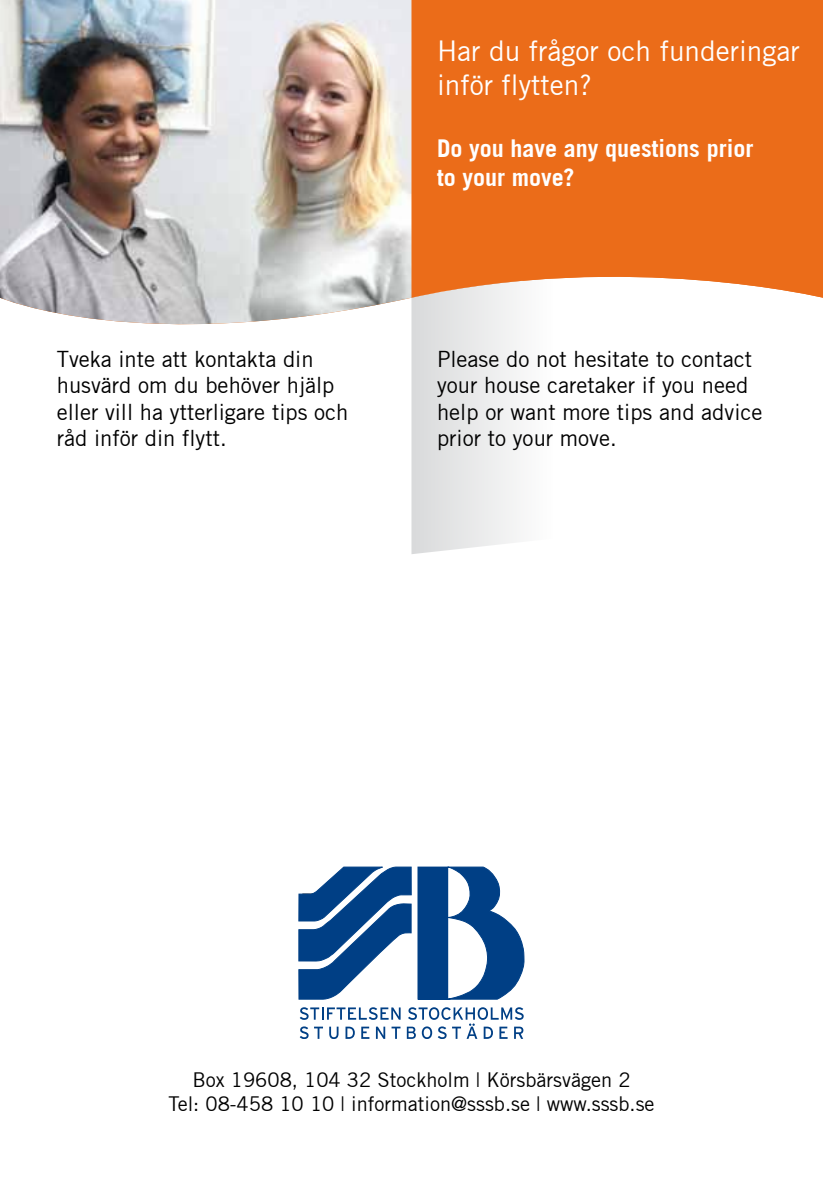
<style>
.page{position:relative;width:823px;height:1191px;background:#fff}
.page>*{position:absolute;margin:0;border:0;box-sizing:border-box;transform-origin:0 0}
.t1{font:28px/33.6px "Trade Gothic";color:#fff}
.t2{font:700 24px/28.8px "Trade Gothic";color:#fff}
.t3{font:22px/26.4px "Trade Gothic";color:#000}
.t4{font:20px/24px "Trade Gothic";color:#000;text-align:center}
</style>
<div class="page">
<svg style="left:411px;top:357px;width:106px;height:197px;fill:#e7e7e8"></svg>
<svg style="left:411px;top:326px;width:106px;height:31px;fill:#e7e7e8"></svg>
<img style="left:0;top:0;width:517px;height:326px">
<div style="left:411px;top:0;width:411px;height:298px;background:#eb6c19"></div>
<svg style="left:298px;top:866px;width:113px;height:133px"></svg>
<svg style="left:442px;top:866px;width:82px;height:133px"></svg>
<div style="left:418px;top:867px;width:29px;height:132px;background:#003f85"></div>
<div style="left:417px;top:867px;width:30px;height:132px;border:1px solid #003f85"></div>
<svg style="left:299px;top:1007px;width:101px;height:13px"></svg>
<svg style="left:299px;top:1026px;width:9px;height:12px"></svg>
<svg style="left:314px;top:1026px;width:9px;height:12px"></svg>
<svg style="left:329px;top:1026px;width:9px;height:12px"></svg>
<svg style="left:345px;top:1026px;width:9px;height:12px"></svg>
<svg style="left:361px;top:1026px;width:8px;height:12px"></svg>
<svg style="left:376px;top:1026px;width:9px;height:12px"></svg>
<svg style="left:391px;top:1026px;width:9px;height:12px"></svg>
<svg style="left:406px;top:1007px;width:117px;height:31px"></svg>
<p class="t3" style="left:57px;top:346px;width:293px">Tveka inte att kontakta din husvärd om du behöver hjälp eller vill ha ytterligare tips och råd inför din flytt.</p>
<p class="t1" style="left:437px;top:34px;width:364px">Har du frågor och funderingar inför flytten?</p>
<p class="t2" style="left:437px;top:134px;width:317px">Do you have any questions prior to your move?</p>
<p class="t3" style="left:437px;top:346px;width:327px">Please do not hesitate to contact your house caretaker if you need help or want more tips and advice prior to your move.</p>
<p class="t4" style="left:168px;top:1068px;width:487px">Box 19608, 104 32 Stockholm | Körsbärsvägen 2<br>Tel: 08-458 10 10 | information@sssb.se | www.sssb.se</p>
</div>
